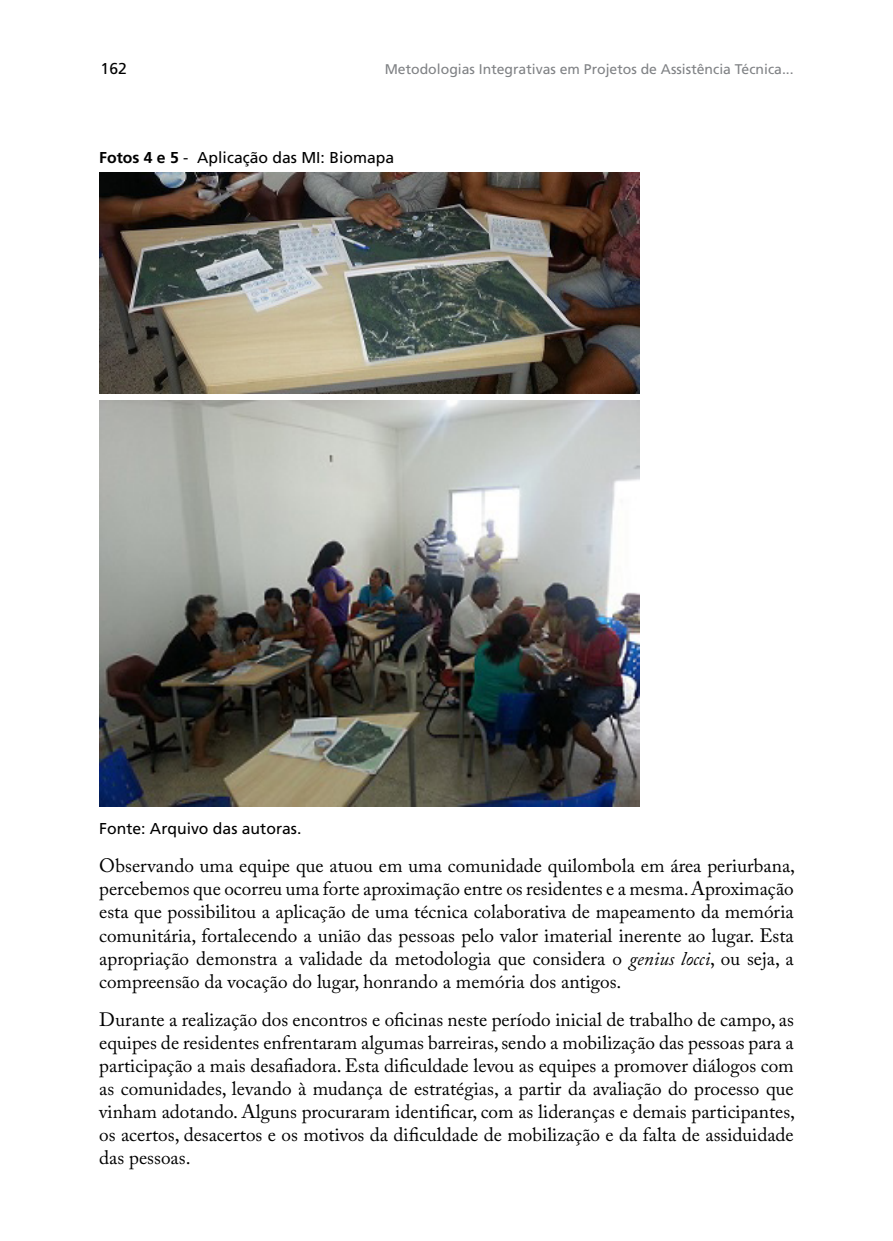
<style>
.page{position:relative;width:893px;height:1241px;background:#fff}
.page>*{position:absolute;margin:0;border:0;box-sizing:border-box;transform-origin:0 0}
.t1{font:19.25px/23.1px "Adobe Caslon Pro";color:#000;text-align:justify}
.t2{font:15.75px "Frutiger LT Std";color:#000}
.t3{font:14px "Frutiger LT Std";color:#808285}
.s1{font-weight:700}
.s2{font-style:italic}
</style>
<div class="page">
<img style="left:99px;top:172px;width:540px;height:221px">
<img style="left:99px;top:400px;width:540px;height:406px">
<p class="t2" style="left:101px;top:60px;width:28px">162</p>
<p class="t3" style="left:385px;top:61px;width:410px">Metodologias Integrativas em Projetos de Assistência Técnica...</p>
<p class="t2" style="left:99px;top:148px;width:296px"><span class="s1">Fotos 4 e 5</span> - Aplicação das MI: Biomapa</p>
<p class="t2" style="left:99px;top:819px;width:204px">Fonte: Arquivo das autoras.</p>
<p class="t1" style="left:99px;top:853px;width:697px">Observando uma equipe que atuou em uma comunidade quilombola em área periurbana, percebemos que ocorreu uma forte aproximação entre os residentes e a mesma. Aproximação esta que possibilitou a aplicação de uma técnica colaborativa de mapeamento da memória comunitária, fortalecendo a união das pessoas pelo valor imaterial inerente ao lugar. Esta apropriação demonstra a validade da metodologia que considera o <span class="s2">genius locci</span>, ou seja, a compreensão da vocação do lugar, honrando a memória dos antigos.</p>
<p class="t1" style="left:99px;top:1007px;width:697px">Durante a realização dos encontros e oficinas neste período inicial de trabalho de campo, as equipes de residentes enfrentaram algumas barreiras, sendo a mobilização das pessoas para a participação a mais desafiadora. Esta dificuldade levou as equipes a promover diálogos com as comunidades, levando à mudança de estratégias, a partir da avaliação do processo que vinham adotando. Alguns procuraram identificar, com as lideranças e demais participantes, os acertos, desacertos e os motivos da dificuldade de mobilização e da falta de assiduidade das pessoas.</p>
</div>
